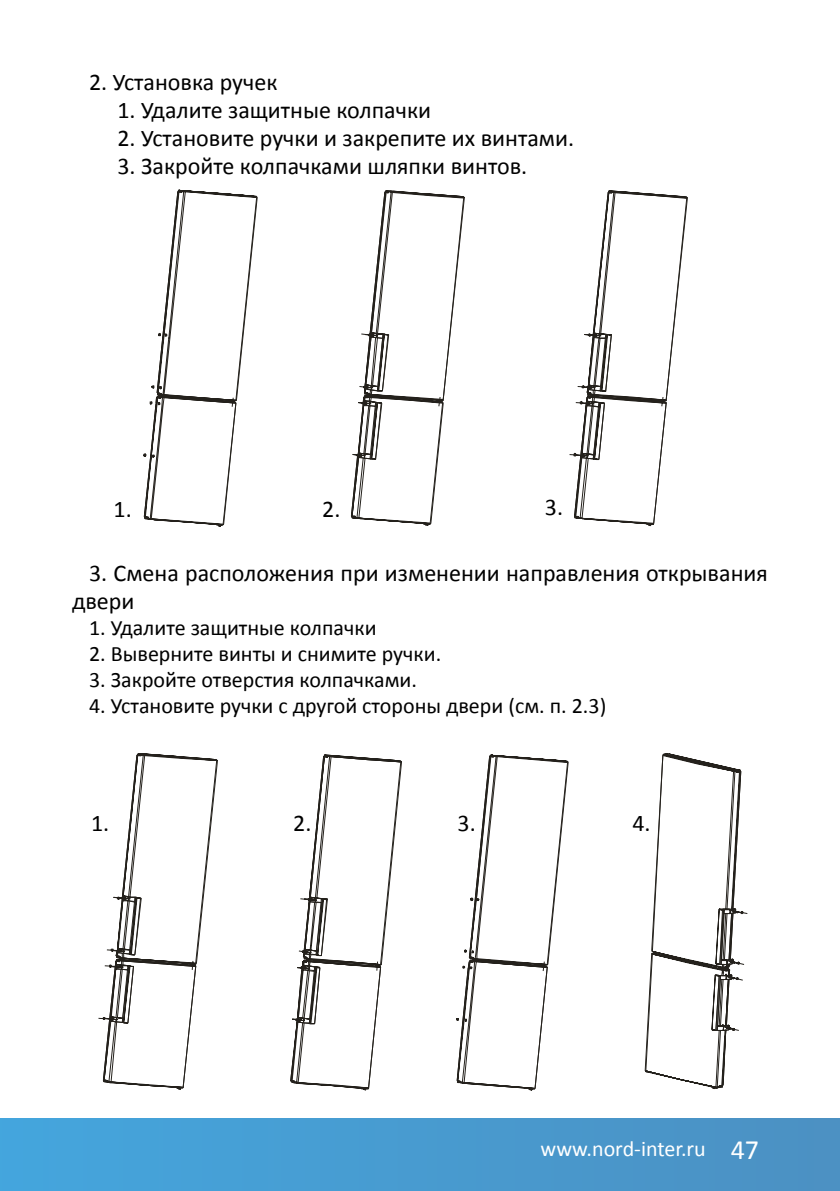
<style>
.page{position:relative;width:840px;height:1191px;background:#fff}
.page>*{position:absolute;margin:0;border:0;box-sizing:border-box;transform-origin:0 0}
.t1{font:24px/28px "Calibri";color:#000}
.t2{font:22px "Calibri";color:#000}
.t3{font:22px "Calibri";color:#fff}
.s1{font-size:28px}
</style>
<div class="page">
<img style="left:0;top:1118px;width:839px;height:73px">
<svg style="left:143px;top:189px;width:115px;height:338px"></svg>
<svg style="left:350px;top:190px;width:115px;height:336px"></svg>
<svg style="left:569px;top:190px;width:118px;height:336px"></svg>
<svg style="left:98px;top:753px;width:120px;height:336px"></svg>
<svg style="left:290px;top:754px;width:112px;height:337px"></svg>
<svg style="left:456px;top:754px;width:112px;height:337px"></svg>
<svg style="left:644px;top:753px;width:103px;height:336px"></svg>
<p class="t1" style="left:89px;top:67px;width:190px">2. Установка ручек</p>
<p class="t1" style="left:117px;top:95px;width:315px">1. Удалите защитные колпачки</p>
<p class="t1" style="left:117px;top:123px;width:454px">2. Установите ручки и закрепите их винтами.</p>
<p class="t1" style="left:117px;top:151px;width:407px">3. Закройте колпачками шляпки винтов.</p>
<p class="t1" style="left:113px;top:494px;width:16px">1.</p>
<p class="t1" style="left:322px;top:494px;width:16px">2.</p>
<p class="t1" style="left:544px;top:492px;width:16px">3.</p>
<p class="t1" style="left:72px;top:558px;width:697px;text-indent:17px">3. Смена расположения при изменении направления открывания двери</p>
<p class="t2" style="left:89px;top:612px;width:289px">1. Удалите защитные колпачки</p>
<p class="t2" style="left:89px;top:638px;width:350px">2. Выверните винты и снимите ручки.</p>
<p class="t2" style="left:89px;top:664px;width:326px">3. Закройте отверстия колпачками.</p>
<p class="t2" style="left:89px;top:690px;width:518px">4. Установите ручки с другой стороны двери (см. п. 2.3)</p>
<p class="t1" style="left:91px;top:808px;width:16px">1.</p>
<p class="t1" style="left:293px;top:808px;width:16px">2.</p>
<p class="t1" style="left:457px;top:808px;width:16px">3.</p>
<p class="t1" style="left:632px;top:808px;width:16px">4.</p>
<p class="t3" style="left:540px;top:1133px;width:220px">www.nord-inter.ru <span class="s1">47</span></p>
</div>
